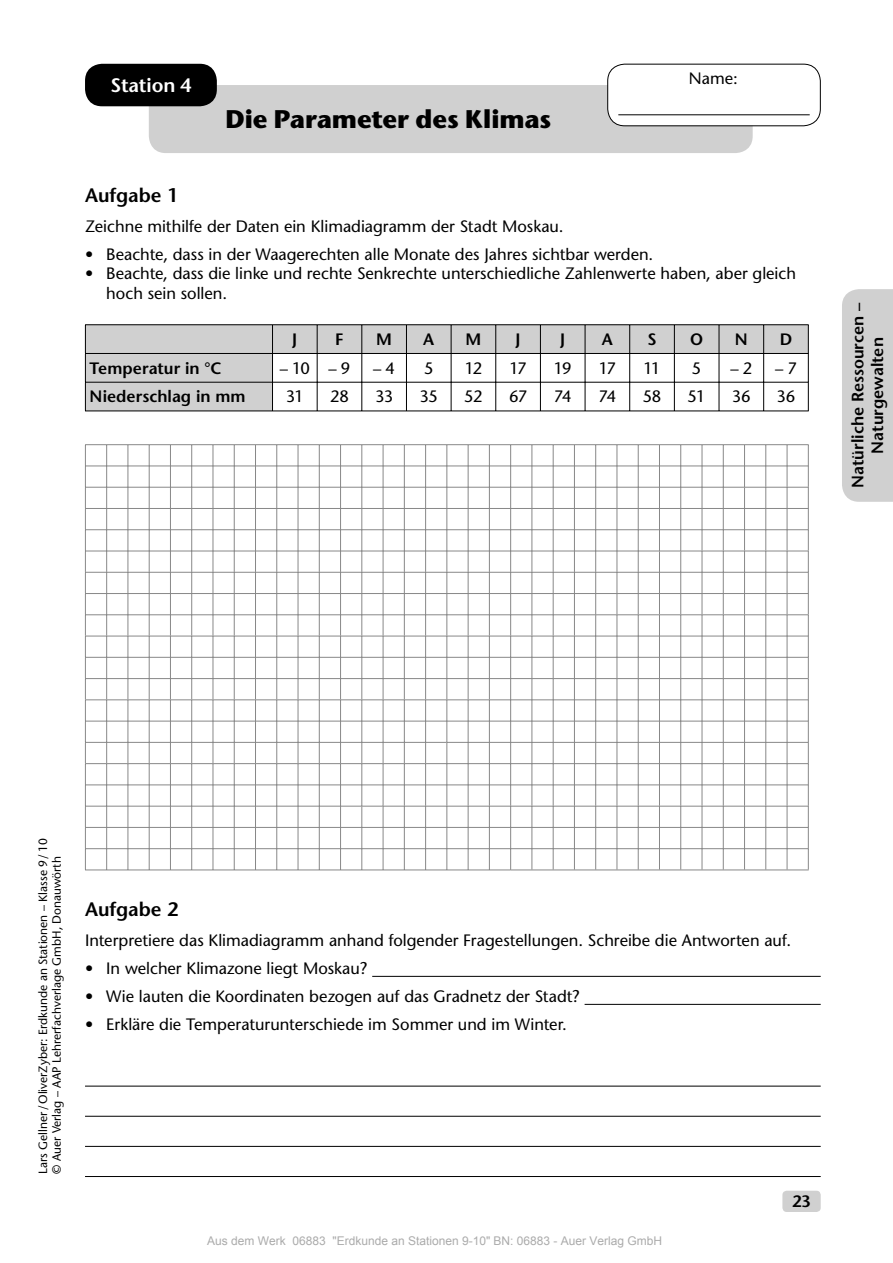
<style>
.page{position:relative;width:893px;height:1263px;background:#fff}
.page>*{position:absolute;margin:0;border:0;box-sizing:border-box;transform-origin:0 0}
.t1{font:700 25.5px "Stone Sans";color:#000}
.t2{font:600 19.5px "Stone Sans";color:#000}
.t3{font:600 19.5px "Stone Sans";color:#fff}
.t4{font:16.5px/19.5px "Stone Sans";color:#000}
.t5{font:600 16.5px/19.5px "Stone Sans";color:#000;text-align:center}
.t6{font:12px/13.5px "Stone Sans";color:#000}
.t7{font:12px "Arial";color:#ababab}
</style>
<div class="page">
<div style="left:149px;top:85px;width:604px;height:68px;background:#d0d0d0;border-radius:17px"></div>
<div style="left:85px;top:64px;width:132px;height:42px;background:#000;border-radius:17px"></div>
<div style="left:608px;top:64px;width:212px;height:62px;background:#fff;border-radius:17px"></div>
<div style="left:607px;top:64px;width:214px;height:62px;border:1px solid #000;border-radius:17px"></div>
<div style="left:782px;top:1191px;width:39px;height:21px;background:#d0d0d0;border-radius:4px"></div>
<hr style="left:618px;top:114px;width:192px;height:1px;background:#000">
<div style="left:842px;top:289px;width:51px;height:213px;background:#d0d0d0"></div>
<hr style="left:85px;top:1086px;width:736px;height:1px;background:#000">
<hr style="left:85px;top:1116px;width:736px;height:1px;background:#000">
<hr style="left:85px;top:1146px;width:736px;height:1px;background:#000">
<hr style="left:85px;top:1176px;width:736px;height:1px;background:#000">
<svg style="left:86px;top:325px;width:722px;height:86px;fill:#d0d0d0"></svg>
<hr style="left:85px;top:382px;width:277px;height:1px;background:#000">
<svg style="left:317px;top:325px;width:1px;height:86px"></svg>
<hr style="left:362px;top:382px;width:44px;height:1px;background:#000">
<svg style="left:361px;top:325px;width:1px;height:86px"></svg>
<hr style="left:406px;top:382px;width:45px;height:1px;background:#000">
<svg style="left:406px;top:325px;width:1px;height:86px"></svg>
<hr style="left:451px;top:382px;width:45px;height:1px;background:#000">
<svg style="left:451px;top:325px;width:1px;height:86px"></svg>
<hr style="left:496px;top:382px;width:44px;height:1px;background:#000">
<svg style="left:495px;top:325px;width:1px;height:86px"></svg>
<hr style="left:540px;top:382px;width:45px;height:1px;background:#000">
<svg style="left:540px;top:325px;width:1px;height:86px"></svg>
<hr style="left:585px;top:382px;width:45px;height:1px;background:#000">
<svg style="left:585px;top:325px;width:1px;height:86px"></svg>
<hr style="left:630px;top:382px;width:44px;height:1px;background:#000">
<svg style="left:629px;top:325px;width:1px;height:86px"></svg>
<hr style="left:674px;top:382px;width:45px;height:1px;background:#000">
<svg style="left:674px;top:325px;width:1px;height:86px"></svg>
<hr style="left:719px;top:382px;width:45px;height:1px;background:#000">
<svg style="left:719px;top:325px;width:1px;height:86px"></svg>
<hr style="left:764px;top:382px;width:45px;height:1px;background:#000">
<svg style="left:763px;top:325px;width:1px;height:86px"></svg>
<hr style="left:85px;top:324px;width:187px;height:1px;background:#000">
<hr style="left:272px;top:324px;width:537px;height:1px;background:#000">
<hr style="left:272px;top:353px;width:537px;height:1px;background:#000">
<svg style="left:808px;top:325px;width:1px;height:86px"></svg>
<hr style="left:272px;top:411px;width:537px;height:1px;background:#000">
<hr style="left:85px;top:353px;width:187px;height:1px;background:#000">
<svg style="left:85px;top:325px;width:1px;height:86px"></svg>
<svg style="left:272px;top:325px;width:1px;height:86px"></svg>
<hr style="left:85px;top:411px;width:187px;height:1px;background:#000">
<svg style="left:85px;top:444px;width:724px;height:425px"></svg>
<hr style="left:85px;top:869px;width:426px;height:1px;background:#888">
<hr style="left:511px;top:869px;width:298px;height:1px;background:#888">
<hr style="left:372px;top:976px;width:449px;height:1px;background:#000">
<hr style="left:585px;top:1004px;width:236px;height:1px;background:#000">
<p class="t3" style="left:111px;top:78px;width:82px">Station 4</p>
<h1 class="t1" style="left:225px;top:109px;width:327px">Die Parameter des Klimas</h1>
<p class="t4" style="left:689px;top:70px;width:50px">Name:</p>
<p class="t2" style="left:85px;top:187px;width:95px">Aufgabe 1</p>
<p class="t4" style="left:85px;top:218px;width:480px">Zeichne mithilfe der Daten ein Klimadiagramm der Stadt Moskau.</p>
<p class="t4" style="left:85px;top:246px;width:570px">• Beachte, dass in der Waagerechten alle Monate des Jahres sichtbar werden.</p>
<p class="t4" style="left:106px;top:266px;width:691px;text-indent:-21px">• Beachte, dass die linke und rechte Senkrechte unterschiedliche Zahlenwerte haben, aber gleich hoch sein sollen.</p>
<p class="t5" style="left:292px;top:331px;width:7px">J</p>
<p class="t5" style="left:335px;top:331px;width:10px">F</p>
<p class="t5" style="left:376px;top:331px;width:17px">M</p>
<p class="t5" style="left:423px;top:331px;width:13px">A</p>
<p class="t5" style="left:465px;top:331px;width:17px">M</p>
<p class="t5" style="left:516px;top:331px;width:7px">J</p>
<p class="t5" style="left:560px;top:331px;width:7px">J</p>
<p class="t5" style="left:602px;top:331px;width:13px">A</p>
<p class="t5" style="left:647px;top:331px;width:11px">S</p>
<p class="t5" style="left:690px;top:331px;width:15px">O</p>
<p class="t5" style="left:735px;top:331px;width:14px">N</p>
<p class="t5" style="left:780px;top:331px;width:14px">D</p>
<p class="t5" style="left:90px;top:360px;width:134px">Temperatur in °C</p>
<p class="t4" style="left:280px;top:360px;width:72px">– 10 – 9</p>
<p class="t4" style="left:373px;top:360px;width:23px">– 4</p>
<p class="t4" style="left:424px;top:360px;width:11px">5</p>
<p class="t4" style="left:465px;top:360px;width:19px">12</p>
<p class="t4" style="left:509px;top:360px;width:19px">17</p>
<p class="t4" style="left:554px;top:360px;width:19px">19</p>
<p class="t4" style="left:599px;top:360px;width:19px">17</p>
<p class="t4" style="left:643px;top:360px;width:19px">11</p>
<p class="t4" style="left:692px;top:360px;width:11px">5</p>
<p class="t4" style="left:730px;top:360px;width:23px">– 2</p>
<p class="t4" style="left:775px;top:360px;width:23px">– 7</p>
<p class="t5" style="left:90px;top:389px;width:158px">Niederschlag in mm</p>
<p class="t4" style="left:286px;top:389px;width:20px">31</p>
<p class="t4" style="left:330px;top:389px;width:20px">28</p>
<p class="t4" style="left:375px;top:389px;width:20px">33</p>
<p class="t4" style="left:419px;top:389px;width:20px">35</p>
<p class="t4" style="left:464px;top:389px;width:20px">52</p>
<p class="t4" style="left:509px;top:389px;width:20px">67</p>
<p class="t4" style="left:554px;top:389px;width:19px">74</p>
<p class="t4" style="left:599px;top:389px;width:19px">74</p>
<p class="t4" style="left:643px;top:389px;width:20px">58</p>
<p class="t4" style="left:688px;top:389px;width:20px">51</p>
<p class="t4" style="left:732px;top:389px;width:20px">36</p>
<p class="t4" style="left:777px;top:389px;width:20px">36</p>
<p class="t5" style="left:850px;top:488px;width:186px;rotate:-90deg">Natürliche Ressourcen –<br>Naturgewalten</p>
<p class="t6" style="left:38px;top:1174px;width:337px;rotate:-90deg">Lars Gellner / OliverZyber: Erdkunde an Stationen – Klasse 9 / 10 © Auer Verlag – AAP Lehrerfachverlage GmbH, Donauwörth</p>
<p class="t2" style="left:85px;top:901px;width:95px">Aufgabe 2</p>
<p class="t4" style="left:85px;top:932px;width:708px">Interpretiere das Klimadiagramm anhand folgender Fragestellungen. Schreibe die Antworten auf.</p>
<p class="t4" style="left:85px;top:960px;width:284px">• In welcher Klimazone liegt Moskau?</p>
<p class="t4" style="left:85px;top:988px;width:496px">• Wie lauten die Koordinaten bezogen auf das Gradnetz der Stadt?</p>
<p class="t4" style="left:85px;top:1016px;width:483px">• Erkläre die Temperaturunterschiede im Sommer und im Winter.</p>
<p class="t7" style="left:207px;top:1234px;width:457px">Aus dem Werk 06883 "Erdkunde an Stationen 9-10" BN: 06883 - Auer Verlag GmbH</p>
<p class="t5" style="left:792px;top:1193px;width:20px">23</p>
</div>
